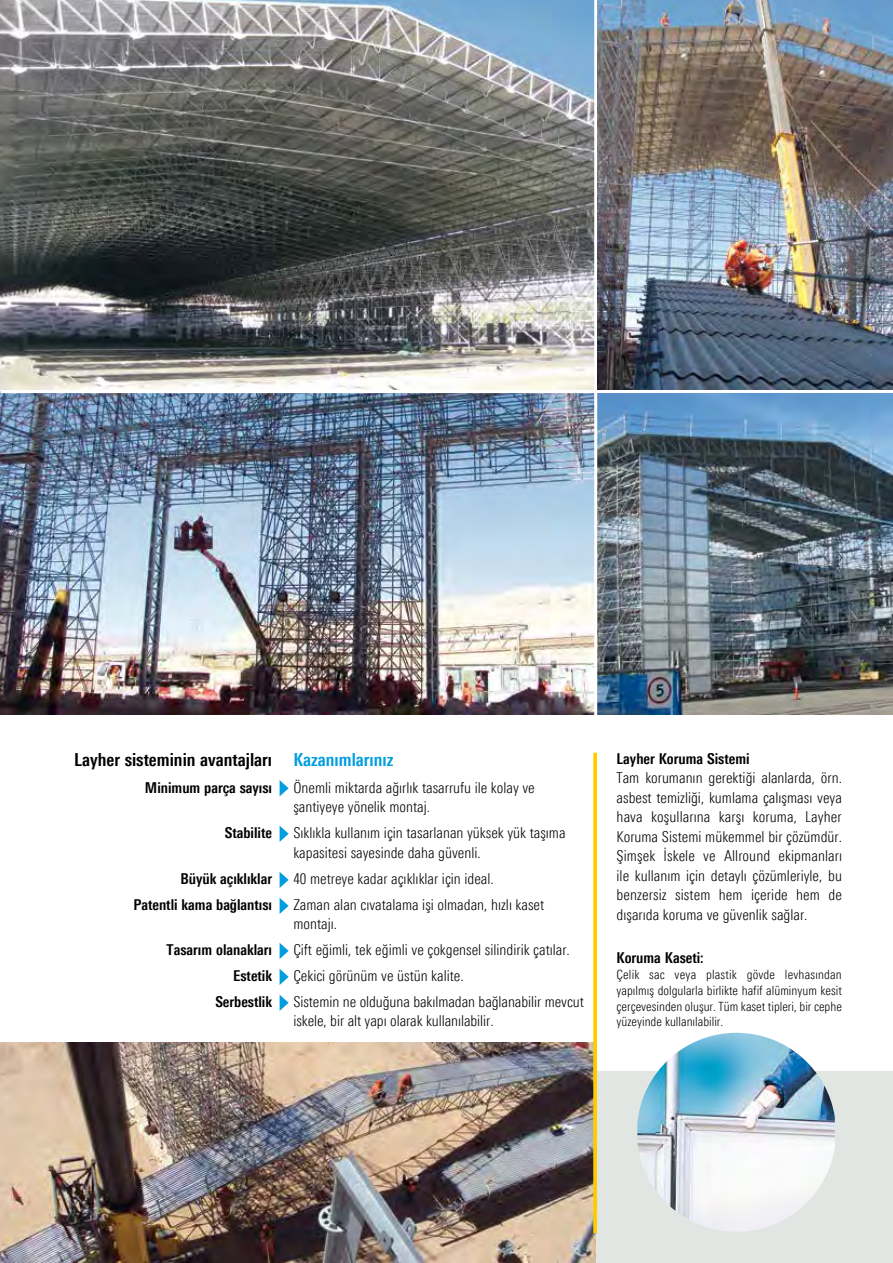
<style>
.page{position:relative;width:893px;height:1263px;background:#fff}
.page>*{position:absolute;margin:0;border:0;box-sizing:border-box;transform-origin:0 0}
.t1{font:700 18px "Linotype Univers 620 Cn";color:#000}
.t2{font:300 15px/19.5px "Linotype Univers 320 Cn";color:#000}
.t3{font:700 15px "Linotype Univers 620 Cn";color:#000}
.t4{font:300 12.75px/15.8px "Linotype Univers 320 Cn";color:#000;text-align:justify}
.s1{color:#009ee0}
</style>
<div class="page">
<img style="left:0;top:393px;width:893px;height:322px">
<hr style="left:594px;top:391px;width:3px;height:328px;background:#fff">
<img style="left:0;top:0;width:594px;height:389px">
<div style="left:0;top:1072px;width:893px;height:191px;background:#e2e6e3"></div>
<img style="left:637px;top:1033px;width:198px;height:199px">
<img style="left:0;top:1043px;width:595px;height:220px">
<svg style="left:593px;top:753px;width:4px;height:480px;background:#facb0d"></svg>
<svg style="left:280px;top:780px;width:9px;height:16px"></svg>
<svg style="left:280px;top:826px;width:9px;height:16px"></svg>
<svg style="left:280px;top:872px;width:9px;height:16px"></svg>
<svg style="left:280px;top:898px;width:9px;height:16px"></svg>
<svg style="left:280px;top:943px;width:9px;height:16px"></svg>
<svg style="left:280px;top:969px;width:9px;height:16px"></svg>
<svg style="left:280px;top:995px;width:9px;height:16px"></svg>
<img style="left:597px;top:0;width:296px;height:389px">
<p class="t1" style="left:74px;top:749px;width:321px">Layher sisteminin avantajları <span class="s1">Kazanımlarınız</span></p>
<p class="t3" style="left:145px;top:779px;width:129px">Minimum parça sayısı</p>
<p class="t2" style="left:293px;top:778px;width:243px">Önemli miktarda ağırlık tasarrufu ile kolay ve şantiyeye yönelik montaj.</p>
<p class="t3" style="left:225px;top:824px;width:49px">Stabilite</p>
<p class="t2" style="left:293px;top:823px;width:274px">Sıklıkla kullanım için tasarlanan yüksek yük taşıma kapasitesi sayesinde daha güvenli.</p>
<p class="t3" style="left:180px;top:869px;width:93px">Büyük açıklıklar</p>
<p class="t2" style="left:293px;top:868px;width:202px">40 metreye kadar açıklıklar için ideal.</p>
<p class="t3" style="left:133px;top:895px;width:140px">Patentli kama bağlantısı</p>
<p class="t2" style="left:293px;top:894px;width:252px">Zaman alan cıvatalama işi olmadan, hızlı kaset montajı.</p>
<p class="t3" style="left:167px;top:941px;width:107px">Tasarım olanakları</p>
<p class="t2" style="left:293px;top:940px;width:278px">Çift eğimli, tek eğimli ve çokgensel silindirik çatılar.</p>
<p class="t3" style="left:233px;top:966px;width:40px">Estetik</p>
<p class="t2" style="left:293px;top:966px;width:172px">Çekici görünüm ve üstün kalite.</p>
<p class="t3" style="left:215px;top:992px;width:58px">Serbestlik</p>
<p class="t2" style="left:293px;top:991px;width:292px">Sistemin ne olduğuna bakılmadan bağlanabilir mevcut iskele, bir alt yapı olarak kullanılabilir.</p>
<p class="t3" style="left:617px;top:749px;width:134px">Layher Koruma Sistemi</p>
<p class="t2" style="left:617px;top:768px;width:227px;text-align:justify">Tam korumanın gerektiği alanlarda, örn. asbest temizliği, kumlama çalışması veya hava koşullarına karşı koruma, Layher Koruma Sistemi mükemmel bir çözümdür.<br>Şimşek İskele ve Allround ekipmanları ile kullanım için detaylı çözümleriyle, bu benzersiz sistem hem içeride hem de dışarıda koruma ve güvenlik sağlar.</p>
<p class="t3" style="left:617px;top:949px;width:89px">Koruma Kaseti:</p>
<p class="t4" style="left:617px;top:967px;width:227px">Çelik sac veya plastik gövde levhasından yapılmış dolgularla birlikte hafif alüminyum kesit çerçevesinden oluşur. Tüm kaset tipleri, bir cephe yüzeyinde kullanılabilir.</p>
</div>
